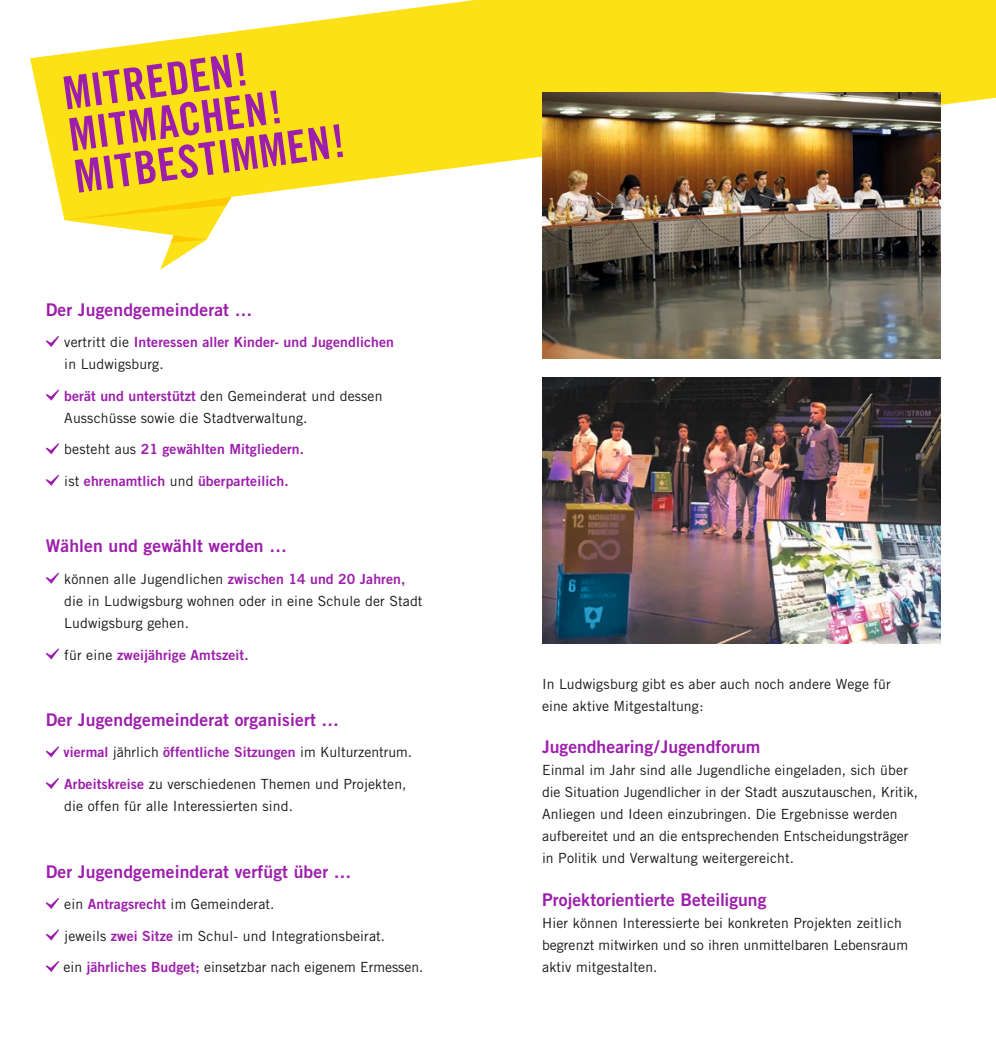
<style>
.page{position:relative;width:996px;height:1045px;background:#fff}
.page>*{position:absolute;margin:0;border:0;box-sizing:border-box;transform-origin:0 0}
.t1{font:45.5px/42.2px "Trade Gothic Bold Cond Twenty";color:#9d1eac}
.t2{font:17.5px "Trade Gothic Bold Two";letter-spacing:.01em;color:#9d1eac}
.t3{font:14px/22.1px "Trade Gothic";letter-spacing:.01em;color:#151616}
.t4{font:14px "Trade Gothic Bold Two";letter-spacing:.01em;color:#9d1eac}
.s1{font-family:"Trade Gothic";color:#151616}
.s2{font-family:"Trade Gothic Bold Two";color:#9d1eac}
</style>
<div class="page">
<svg style="left:46px;top:336px;width:13px;height:11px"></svg>
<svg style="left:46px;top:389px;width:13px;height:12px"></svg>
<svg style="left:46px;top:443px;width:13px;height:11px"></svg>
<svg style="left:46px;top:474px;width:13px;height:12px"></svg>
<svg style="left:46px;top:572px;width:13px;height:12px"></svg>
<svg style="left:46px;top:648px;width:13px;height:11px"></svg>
<svg style="left:46px;top:746px;width:13px;height:11px"></svg>
<svg style="left:46px;top:777px;width:13px;height:12px"></svg>
<svg style="left:46px;top:898px;width:13px;height:11px"></svg>
<svg style="left:46px;top:929px;width:13px;height:11px"></svg>
<svg style="left:46px;top:961px;width:13px;height:11px"></svg>
<svg style="left:30px;top:0;width:965px;height:270px;fill:#fbe116"></svg>
<svg style="left:171px;top:235px;width:35px;height:8px"></svg>
<svg style="left:64px;top:197px;width:167px;height:23px;background:#fbde1b"></svg>
<img style="left:542px;top:93px;width:398px;height:265px">
<img style="left:542px;top:378px;width:398px;height:265px">
<svg style="left:992px;top:0;width:4px;height:3px"></svg>
<h1 class="t1" style="left:60px;top:73px;width:274px;rotate:-8deg">MITREDEN!<br>MITMACHEN!<br>MITBESTIMMEN!</h1>
<p class="t2" style="left:46px;top:298px;width:208px">Der Jugendgemeinderat …</p>
<p class="t4" style="left:64px;top:333px;width:331px"><span class="s1">vertritt die</span> Interessen aller Kinder- und Jugendlichen</p>
<p class="t3" style="left:64px;top:353px;width:101px">in Ludwigsburg.</p>
<p class="t3" style="left:64px;top:384px;width:319px"><span class="s2">berät und unterstützt</span> den Gemeinderat und dessen<br>Ausschüsse sowie die Stadtverwaltung.</p>
<p class="t4" style="left:64px;top:441px;width:241px"><span class="s1">besteht aus</span> 21 gewählten Mitgliedern.</p>
<p class="t4" style="left:64px;top:472px;width:226px"><span class="s1">ist</span> ehrenamtlich <span class="s1">und</span> überparteilich.</p>
<p class="t2" style="left:46px;top:535px;width:242px">Wählen und gewählt werden …</p>
<p class="t3" style="left:64px;top:567px;width:359px">können alle Jugendlichen <span class="s2">zwischen 14 und 20 Jahren, </span>die in Ludwigsburg wohnen oder in eine Schule der Stadt<br>Ludwigsburg gehen.</p>
<p class="t4" style="left:64px;top:646px;width:186px"><span class="s1">für eine</span> zweijährige Amtszeit.</p>
<p class="t2" style="left:46px;top:709px;width:295px">Der Jugendgemeinderat organisiert …</p>
<p class="t4" style="left:63px;top:744px;width:350px">viermal <span class="s1">jährlich</span> öffentliche Sitzungen <span class="s1">im Kulturzentrum.</span></p>
<p class="t3" style="left:64px;top:773px;width:343px"><span class="s2">Arbeitskreise</span> zu verschiedenen Themen und Projekten, die offen für alle Interessierten sind.</p>
<p class="t2" style="left:46px;top:860px;width:307px">Der Jugendgemeinderat verfügt über …</p>
<p class="t3" style="left:64px;top:893px;width:212px">ein <span class="s2">Antragsrecht</span> im Gemeinderat.</p>
<p class="t3" style="left:64px;top:924px;width:322px">jeweils <span class="s2">zwei Sitze</span> im Schul- und Integrationsbeirat.</p>
<p class="t3" style="left:63px;top:956px;width:361px">ein <span class="s2">jährliches Budget;</span> einsetzbar nach eigenem Ermessen.</p>
<p class="t3" style="left:542px;top:672px;width:350px">In Ludwigsburg gibt es aber auch noch andere Wege für eine aktive Mitgestaltung:</p>
<p class="t2" style="left:542px;top:735px;width:220px">Jugendhearing/Jugendforum</p>
<p class="t3" style="left:542px;top:759px;width:377px">Einmal im Jahr sind alle Jugendliche eingeladen, sich über die Situation Jugendlicher in der Stadt auszutauschen, Kritik, Anliegen und Ideen einzubringen. Die Ergebnisse werden aufbereitet und an die entsprechenden Entscheidungsträger in Politik und Verwaltung weitergereicht.</p>
<p class="t2" style="left:542px;top:888px;width:226px">Projektorientierte Beteiligung</p>
<p class="t3" style="left:542px;top:911px;width:367px">Hier können Interessierte bei konkreten Projekten zeitlich begrenzt mitwirken und so ihren unmittelbaren Lebensraum aktiv mitgestalten.</p>
</div>
